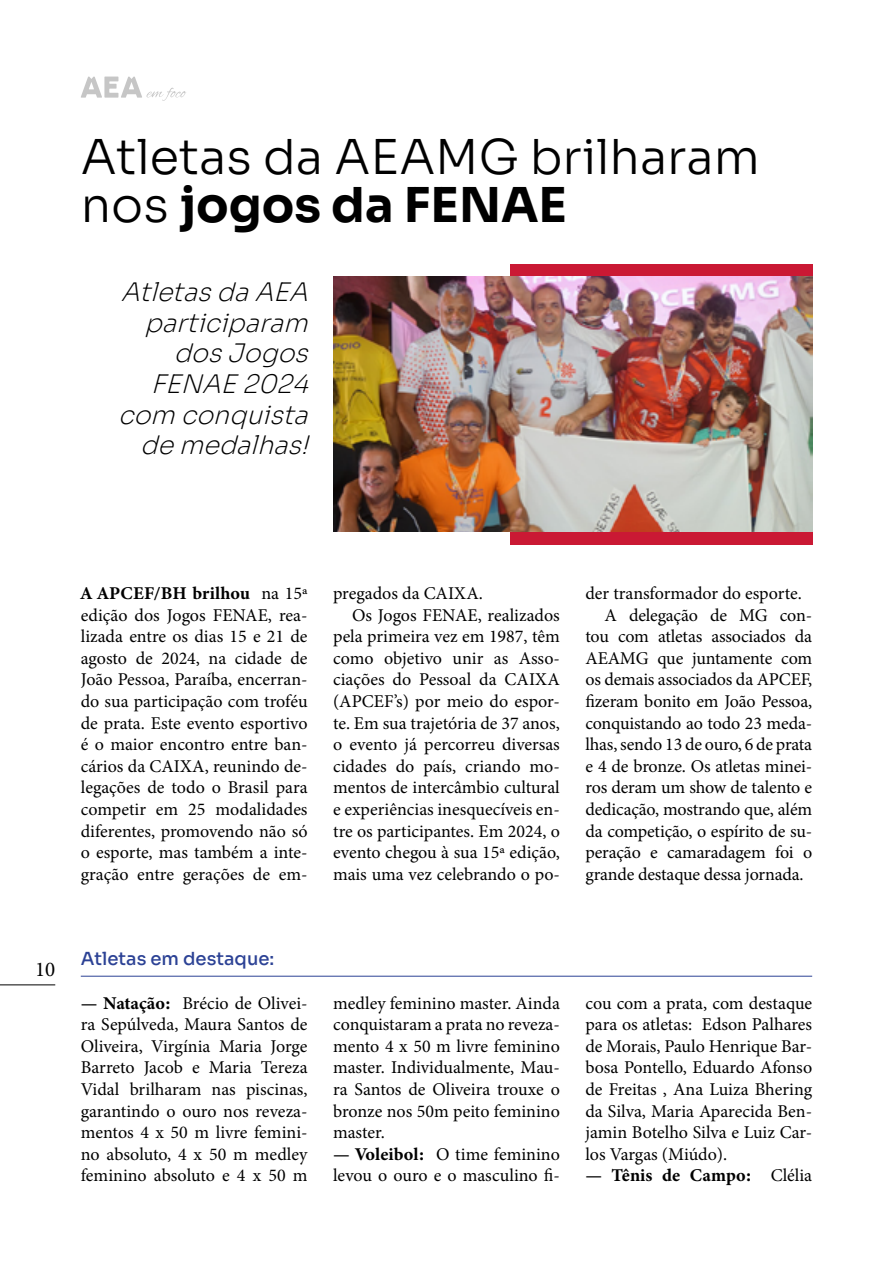
<style>
.page{position:relative;width:893px;height:1263px;background:#fff}
.page>*{position:absolute;margin:0;border:0;box-sizing:border-box;transform-origin:0 0}
.t1{font:300 48px/48px "Sora";color:#000}
.t2{font:italic 200 25.5px/30.6px "Sora";color:#000;text-align:right}
.t3{font:21px "Minion Pro";color:#000}
.t4{font:18px/21.6px "Minion Pro";letter-spacing:-.005em;color:#000;text-align:justify}
.t5{font:18px "Minion Variable Concept";letter-spacing:.005em;color:#000}
.t6{font:500 18px "Sora";color:#2c4295}
.s1{font-weight:400}
.s2{font-family:"Minion Pro"}
.s3{font-family:"Minion Variable Concept"}
</style>
<div class="page">
<svg style="left:81px;top:76px;width:105px;height:25px"></svg>
<hr style="left:0;top:985px;width:55px;height:1px;background:#000">
<div style="left:510px;top:264px;width:302px;height:280px;background:#ca1934"></div>
<img style="left:333px;top:276px;width:479px;height:255px">
<hr style="left:81px;top:976px;width:731px;height:1px;background:#2c4295">
<h1 class="t1" style="left:81px;top:129px;width:681px">Atletas da AEAMG brilharam nos <span class="s1">jogos da FENAE</span></h1>
<h2 class="t2" style="left:118px;top:274px;width:201px">AtletasdaAEA participaram dosJogos<br>FENAE2024 com conquista demedalhas!</h2>
<p class="t5" style="left:81px;top:580px;width:228px">A APCEF/BH brilhou <span class="s2">na 15ª</span></p>
<p class="t4" style="left:81px;top:604px;width:228px">edição dos Jogos FENAE, rea&shy;lizada entre os dias 15 e 21 de agosto de 2024, na cidade de João Pessoa, Paraíba, encerran&shy;do sua participação com troféu de prata. Este evento esportivo é o maior encontro entre ban&shy;cários da CAIXA, reunindo de&shy;legações de todo o Brasil para competir em 25 modalidades diferentes, promovendo não só o esporte, mas também a inte&shy;gração entre gerações de em-</p>
<p class="t4" style="left:333px;top:582px;width:151px">pregados da CAIXA.</p>
<p class="t4" style="left:352px;top:604px;width:209px">Os Jogos FENAE, realizados</p>
<p class="t4" style="left:333px;top:626px;width:228px">pela primeira vez em 1987, têm</p>
<p class="t4" style="left:333px;top:647px;width:228px">como objetivo unir as Asso-</p>
<p class="t4" style="left:333px;top:669px;width:228px">ciações do Pessoal da CAIXA</p>
<p class="t4" style="left:333px;top:690px;width:228px">(APCEF’s) por meio do espor-</p>
<p class="t4" style="left:333px;top:712px;width:228px">te. Em sua trajetória de 37 anos,</p>
<p class="t4" style="left:333px;top:734px;width:228px">o evento já percorreu diversas</p>
<p class="t4" style="left:333px;top:755px;width:228px">cidades do país, criando mo-</p>
<p class="t4" style="left:333px;top:777px;width:228px">mentos de intercâmbio cultural</p>
<p class="t4" style="left:333px;top:798px;width:228px">e experiências inesquecíveis en-</p>
<p class="t4" style="left:333px;top:820px;width:228px">tre os participantes. Em 2024, o</p>
<p class="t4" style="left:333px;top:842px;width:228px">evento chegou à sua 15ª edição,</p>
<p class="t4" style="left:333px;top:863px;width:228px">mais uma vez celebrando o po-</p>
<p class="t4" style="left:585px;top:582px;width:218px">der transformador do esporte.</p>
<p class="t4" style="left:604px;top:604px;width:209px">A delegação de MG con-</p>
<p class="t4" style="left:585px;top:626px;width:228px">tou com atletas associados da</p>
<p class="t4" style="left:585px;top:647px;width:228px">AEAMG que juntamente com</p>
<p class="t4" style="left:585px;top:669px;width:228px">os demais associados da APCEF,</p>
<p class="t4" style="left:585px;top:690px;width:228px">fizeram bonito em João Pessoa,</p>
<p class="t4" style="left:585px;top:712px;width:228px">conquistando ao todo 23 meda-</p>
<p class="t4" style="left:585px;top:734px;width:228px">lhas, sendo 13 de ouro, 6 de prata</p>
<p class="t4" style="left:585px;top:755px;width:228px">e 4 de bronze. Os atletas minei-</p>
<p class="t4" style="left:585px;top:777px;width:228px">ros deram um show de talento e</p>
<p class="t4" style="left:585px;top:798px;width:228px">dedicação, mostrando que, além</p>
<p class="t4" style="left:585px;top:820px;width:228px">da competição, o espírito de su-</p>
<p class="t4" style="left:585px;top:842px;width:228px">peração e camaradagem foi o</p>
<p class="t4" style="left:585px;top:863px;width:220px">grande destaque dessa jornada.</p>
<p class="t3" style="left:35px;top:955px;width:22px">10</p>
<p class="t6" style="left:81px;top:944px;width:195px">Atletas em destaque:</p>
<p class="t4" style="left:81px;top:992px;width:228px"><span class="s3">— Natação:</span> Brécio de Olivei&shy;ra Sepúlveda, Maura Santos de Oliveira, Virgínia Maria Jorge Barreto Jacob e Maria Tereza Vidal brilharam nas piscinas, garantindo o ouro nos reveza&shy;mentos 4 x 50 m livre femini&shy;no absoluto, 4 x 50 m medley feminino absoluto e 4 x 50 m</p>
<p class="t4" style="left:333px;top:992px;width:228px">medley feminino master. Ainda conquistaram a prata no reveza&shy;mento 4 x 50 m livre feminino master. Individualmente, Mau&shy;ra Santos de Oliveira trouxe o bronze nos 50m peito feminino master.</p>
<p class="t4" style="left:333px;top:1143px;width:228px"><span class="s3">— Voleibol:</span> O time feminino levou o ouro e o masculino fi-</p>
<p class="t4" style="left:585px;top:992px;width:228px">cou com a prata, com destaque para os atletas: Edson Palhares de Morais, Paulo Henrique Bar&shy;bosa Pontello, Eduardo Afonso de Freitas , Ana Luiza Bhering da Silva, Maria Aparecida Ben&shy;jamin Botelho Silva e Luiz Car&shy;los Vargas (Miúdo).</p>
<p class="t5" style="left:585px;top:1163px;width:228px">— Tênis de Campo: <span class="s2">Clélia</span></p>
</div>
